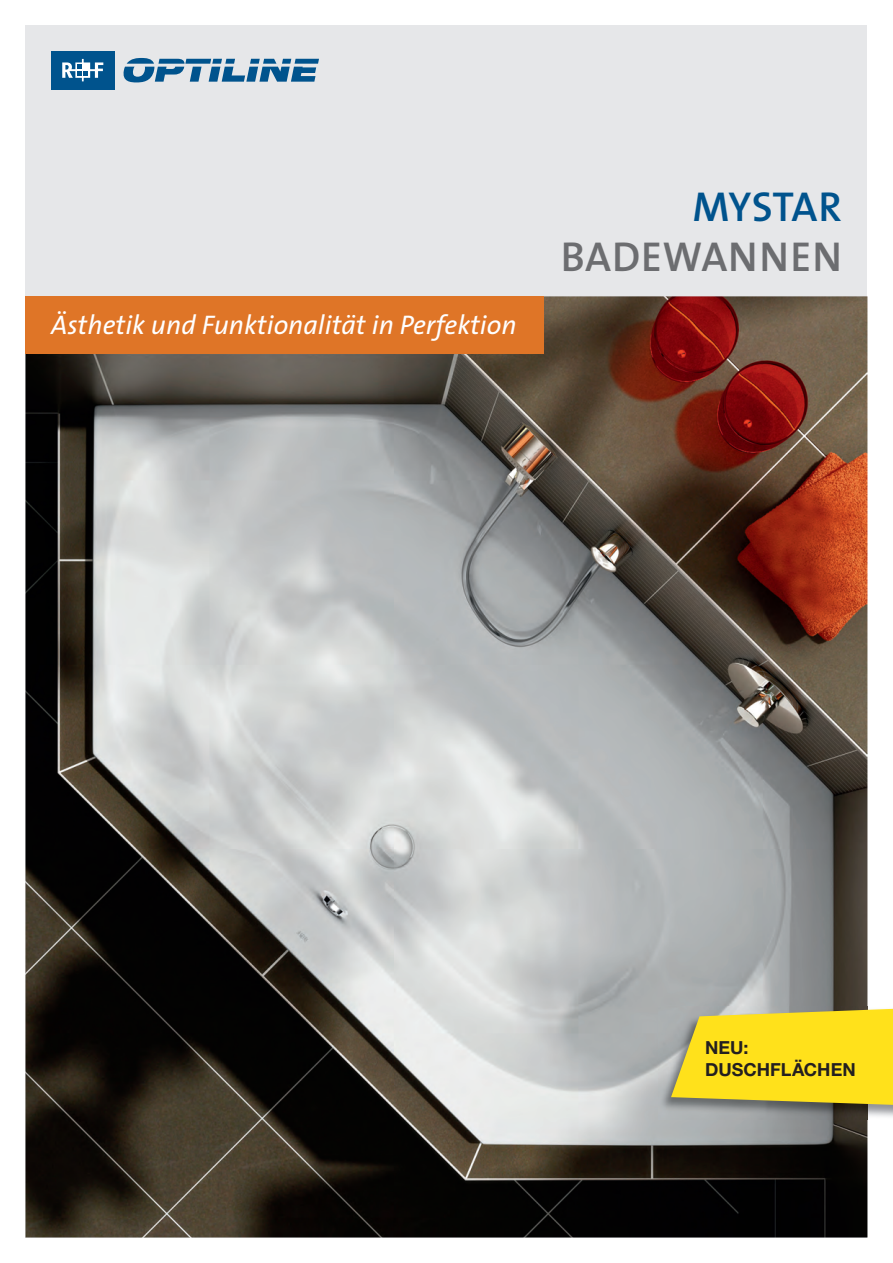
<style>
.page{position:relative;width:893px;height:1263px;background:#fff}
.page>*{position:absolute;margin:0;border:0;box-sizing:border-box;transform-origin:0 0}
.t1{font:600 42px "The Sans";letter-spacing:.02em;color:#6c6d70}
.t2{font:600 42px "The Sans";letter-spacing:-.015em;color:#00538d}
.t3{font:italic 27px "The Sans";color:#fff}
.t4{font:700 18px/21.8px "Helvetica Neue LT Pro";color:#231f20}
</style>
<div class="page">
<div style="left:26px;top:26px;width:841px;height:270px;background:#e6e7e9"></div>
<svg style="left:123px;top:58px;width:196px;height:24px"></svg>
<div style="left:51px;top:51px;width:64px;height:38px;background:#00538d"></div>
<svg style="left:62px;top:59px;width:41px;height:22px"></svg>
<img style="left:26px;top:296px;width:841px;height:941px">
<img style="left:658px;top:1006px;width:235px;height:114px">
<svg style="left:671px;top:1007px;width:222px;height:99px;background:#ecd32e"></svg>
<div style="left:26px;top:296px;width:518px;height:58px;background:#df7527"></div>
<p class="t3" style="left:51px;top:302px;width:467px">Ästhetik und Funktionalität in Perfektion</p>
<h1 class="t2" style="left:692px;top:172px;width:151px">MYSTAR</h1>
<h1 class="t1" style="left:561px;top:222px;width:283px">BADEWANNEN</h1>
<p class="t4" style="left:705px;top:1037px;width:152px">NEU:<br>DUSCHFLÄCHEN</p>
</div>
